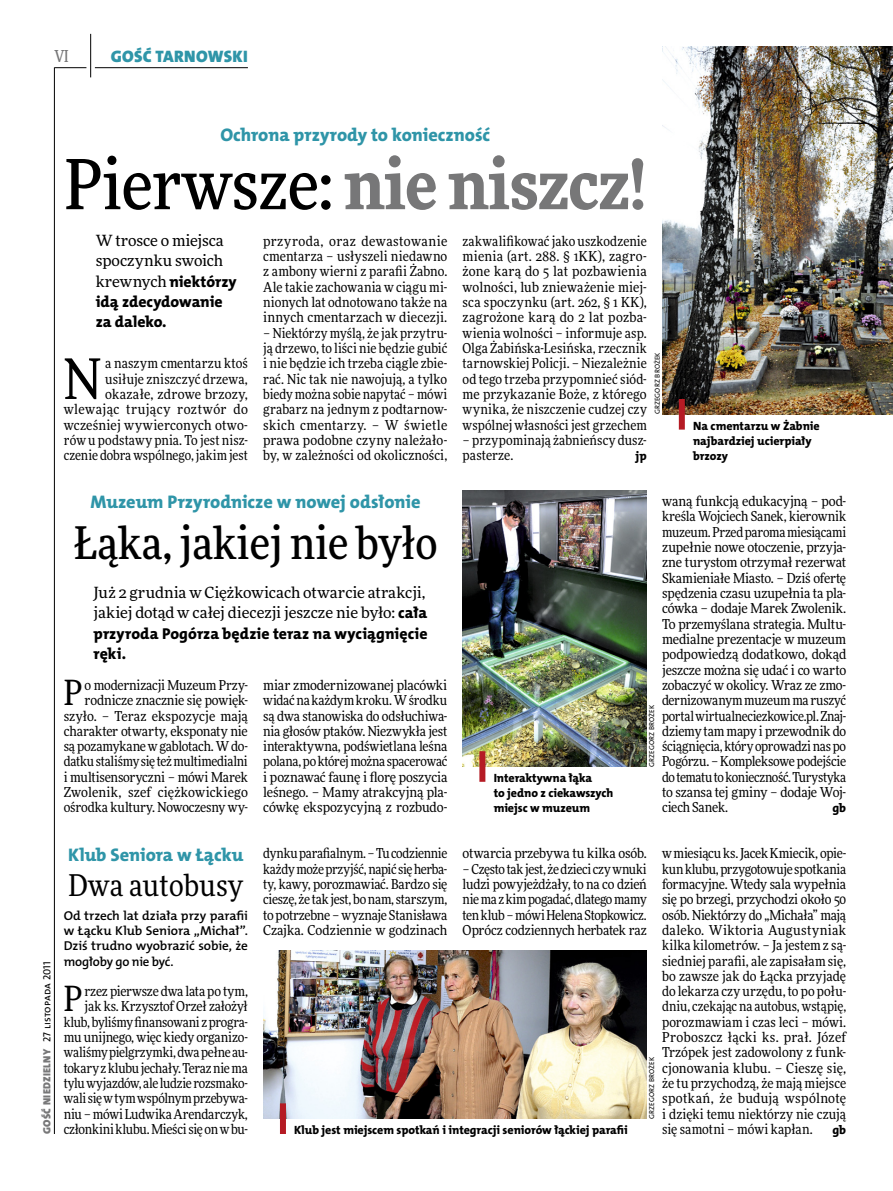
<style>
.page{position:relative;width:893px;height:1191px;background:#fff}
.page>*{position:absolute;margin:0;border:0;box-sizing:border-box;transform-origin:0 0}
.t1{font:900 69px "Freeday Narrow";letter-spacing:-.01em;color:#777778}
.t2{font:55.95px "Freeday Narrow News";color:#000}
.t3{font:500 45px "Freeday Narrow";color:#000}
.t4{font:34.8px "Freeday Narrow News";color:#000}
.t5{font:30px "Freeday Narrow News";letter-spacing:.01em;color:#000}
.t6{font:18.3px "The Mix HP8 Ex Bld";color:#2f95a8}
.t7{font:16.65px "The Mix HP9 Blk";letter-spacing:.02em;color:#2f95a8}
.t8{font:500 16.5px "Freeday Narrow";color:#777778;scale:.9 1}
.t9{font:15.75px/20.4px "The Mix HP8 Ex Bld";color:#000}
.t10{font:15.45px/20.4px "Freeday News";letter-spacing:-.005em;color:#000}
.t11{font:13.65px/15.3px "Freeday Narrow News";letter-spacing:-.005em;color:#000;text-align:justify}
.t12{font:12.9px/15.3px "The Mix HP6 Se Bld";letter-spacing:-.01em;color:#000;text-align:justify}
.t13{font:12.3px "The Mix HP8 Ex Bld";color:#000}
.t14{font:12px/15.3px "The Mix HP8 Ex Bld";letter-spacing:-.005em;color:#000}
.t15{font:10.5px "The Mix HP5 Plain";color:#000}
.t16{font:7.2px "The Mix HP5 Plain";letter-spacing:.015em;color:#000}
.s1{font-weight:500;color:#000}
.s2{font-family:"Freeday News";font-size:15.45px}
.s3{font-family:"The Mix HP9 Blk";color:#777778}
.s4{font-family:"The Mix HP8 Ex Bld";font-size:15.75px}
</style>
<div class="page">
<hr style="left:54px;top:67px;width:1px;height:1067px;background:#000">
<hr style="left:90px;top:34px;width:1px;height:43px;background:#000">
<hr style="left:54px;top:67px;width:32px;height:1px;background:#000">
<hr style="left:95px;top:67px;width:153px;height:1px;background:#000">
<img style="left:662px;top:47px;width:231px;height:367px">
<img style="left:263px;top:950px;width:384px;height:168px">
<img style="left:463px;top:491px;width:184px;height:275px">
<div style="left:679px;top:399px;width:6px;height:30px;background:#b51b24"></div>
<div style="left:479px;top:751px;width:6px;height:31px;background:#b51b24"></div>
<div style="left:280px;top:1103px;width:6px;height:31px;background:#b51b24"></div>
<p class="t8" style="left:54px;top:46px;width:17px">VI</p>
<p class="t7" style="left:111px;top:46px;width:138px">GOŚĆ TARNOWSKI</p>
<h3 class="t6" style="left:220px;top:123px;width:271px">Ochrona przyrody to konieczność</h3>
<h1 class="t1" style="left:65px;top:139px;width:583px"><span class="s1">Pierwsze:</span> nie niszcz!</h1>
<p class="t10" style="left:96px;top:230px;width:130px">W trosce o miejsca spoczynku swoich</p>
<p class="t9" style="left:96px;top:271px;width:143px"><span class="s2">krewnych</span> niektórzy idą zdecydowanie za daleko.</p>
<h2 class="t2" style="left:64px;top:345px;width:39px">N</h2>
<p class="t11" style="left:64px;top:356px;width:186px;text-align:right">a naszym cmentarzu ktoś usiłuje zniszczyć drzewa, okazałe, zdrowe brzozy, wlewając trujący roztwór do wcześniej wywierconych otwo&shy;rów u podstawy pnia. To jest nisz&shy;czenie dobra wspólnego, jakim jest</p>
<p class="t11" style="left:263px;top:233px;width:186px">przyroda, oraz dewastowanie cmentarza – usłyszeli niedawno z ambony wierni z parafii Żabno.<br>Ale takie zachowania w ciągu mi&shy;nionych lat odnotowano także na innych cmentarzach w diecezji.</p>
<p class="t11" style="left:263px;top:325px;width:186px">– Niektórzy myślą, że jak przytru&shy;ją drzewo, to liści nie będzie gubić i nie będzie ich trzeba ciągle zbie&shy;rać. Nic tak nie nawojują, a tylko biedy można sobie napytać – mówi grabarz na jednym z podtarnow&shy;skich cmentarzy. – W świetle prawa podobne czyny należało&shy;by, w zależności od okoliczności,</p>
<p class="t11" style="left:463px;top:233px;width:186px">zakwalifikować jako uszkodzenie mienia (art. 288. § 1KK), zagro&shy;żone karą do 5 lat pozbawienia wolności, lub znieważenie miej&shy;sca spoczynku (art. 262, § 1 KK), zagrożone karą do 2 lat pozba&shy;wienia wolności – informuje asp.<br>Olga Żabińska-Lesińska, rzecznik tarnowskiej Policji. – Niezależnie od tego trzeba przypomnieć siód&shy;me przykazanie Boże, z którego wynika, że niszczenie cudzej czy wspólnej własności jest grzechem</p>
<p class="t11" style="left:463px;top:432px;width:186px">– przypominają żabnieńscy dusz&shy;pasterze.</p>
<p class="t16" style="left:653px;top:414px;width:62px;rotate:-90deg">Grzegorz Brożek</p>
<p class="t13" style="left:636px;top:448px;width:13px">jp</p>
<p class="t14" style="left:693px;top:418px;width:128px">Na cmentarzu w Żabnie najbardziej ucierpiały brzozy</p>
<p class="t15" style="left:40px;top:1134px;width:174px;rotate:-90deg"><span class="s3">GOŚĆ NIEDZIELNY</span> 27 listopada 2011</p>
<h3 class="t6" style="left:91px;top:490px;width:331px">Muzeum Przyrodnicze w nowej odsłonie</h3>
<h3 class="t3" style="left:73px;top:514px;width:366px">Łąka, jakiej nie było</h3>
<p class="t10" style="left:94px;top:582px;width:335px">Już 2 grudnia w Ciężkowicach otwarcie atrakcji, jakiej dotąd w całej diecezji jeszcze nie było: <span class="s4">cała</span></p>
<p class="t9" style="left:94px;top:623px;width:336px">przyroda Pogórza będzie teraz na wyciągnięcie ręki.</p>
<p class="t11" style="left:64px;top:677px;width:186px;text-align:right">o modernizacji Muzeum Przy&shy;rodnicze znacznie się powięk&shy;szyło. – Teraz ekspozycje mają charakter otwarty, eksponaty nie są pozamykane w gablotach. W do&shy;datku staliśmy się też multimedialni i multisensoryczni – mówi Marek<br>Zwolenik, szef ciężkowickiego ośrodka kultury. Nowoczesny wy-</p>
<p class="t11" style="left:263px;top:677px;width:186px">miar zmodernizowanej placówki widać na każdym kroku. W środku są dwa stanowiska do odsłuchiwa&shy;nia głosów ptaków. Niezwykła jest interaktywna, podświetlana leśna polana, po której można spacerować i poznawać faunę i florę poszycia leśnego. – Mamy atrakcyjną pla&shy;cówkę ekspozycyjną z rozbudo-</p>
<h3 class="t4" style="left:64px;top:671px;width:20px">P</h3>
<p class="t14" style="left:494px;top:770px;width:121px">Interaktywna łąka<br>to jedno z ciekawszych miejsc w muzeum</p>
<p class="t11" style="left:662px;top:493px;width:186px">waną funkcją edukacyjną – pod&shy;kreśla Wojciech Sanek, kierownik muzeum. Przed paroma miesiącami zupełnie nowe otoczenie, przyja&shy;zne turystom otrzymał rezerwat Skamieniałe Miasto. – Dziś ofertę spędzenia czasu uzupełnia ta pla&shy;cówka – dodaje Marek Zwolenik.<br>To przemyślana strategia. Multu&shy;medialne prezentacje w muzeum podpowiedzą dodatkowo, dokąd jeszcze można się udać i co warto zobaczyć w okolicy. Wraz ze zmo&shy;dernizowanym muzeum ma ruszyć portal wirtualneciezkowice.pl. Znaj&shy;dziemy tam mapy i przewodnik do ściągnięcia, który oprowadzi nas po Pogórzu. – Kompleksowe podejście do tematu to konieczność. Turystyka to szansa tej gminy – dodaje Woj&shy;ciech Sanek.</p>
<p class="t16" style="left:647px;top:767px;width:62px;rotate:-90deg">Grzegorz Brożek</p>
<p class="t13" style="left:832px;top:800px;width:15px">gb</p>
<h3 class="t6" style="left:68px;top:842px;width:177px">Klub Seniora w Łącku</h3>
<h3 class="t5" style="left:69px;top:867px;width:176px">Dwa autobusy</h3>
<p class="t12" style="left:64px;top:907px;width:186px">Od trzech lat działa przy parafii w Łącku Klub Seniora „Michał”.<br>Dziś trudno wyobrazić sobie, że mogłoby go nie być.</p>
<h3 class="t4" style="left:64px;top:977px;width:20px">P</h3>
<p class="t11" style="left:64px;top:983px;width:186px;text-align:right">rzez pierwsze dwa lata po tym,<br>jak ks. Krzysztof Orzeł założył klub, byliśmy finansowani z progra&shy;mu unijnego, więc kiedy organizo&shy;waliśmy pielgrzymki, dwa pełne au&shy;tokary z klubu jechały. Teraz nie ma tylu wyjazdów, ale ludzie rozsmako&shy;wali się w tym wspólnym przebywa&shy;niu – mówi Ludwika Arendarczyk, członkini klubu. Mieści się on w bu-</p>
<p class="t11" style="left:263px;top:845px;width:186px">dynku parafialnym. – Tu codziennie każdy może przyjść, napić się herba&shy;ty, kawy, porozmawiać. Bardzo się cieszę, że tak jest, bo nam, starszym, to potrzebne – wyznaje Stanisława Czajka. Codziennie w godzinach</p>
<p class="t11" style="left:463px;top:845px;width:186px">otwarcia przebywa tu kilka osób.</p>
<p class="t11" style="left:662px;top:845px;width:186px">w miesiącu ks. Jacek Kmiecik, opie&shy;kun klubu, przygotowuje spotkania formacyjne. Wtedy sala wypełnia się po brzegi, przychodzi około 50 osób. Niektórzy do „Michała” mają daleko. Wiktoria Augustyniak kilka kilometrów. – Ja jestem z są&shy;siedniej parafii, ale zapisałam się, bo zawsze jak do Łącka przyjadę do lekarza czy urzędu, to po połu&shy;dniu, czekając na autobus, wstąpię, porozmawiam i czas leci – mówi.<br>Proboszcz łącki ks. prał. Józef Trzópek jest zadowolony z funk&shy;cjonowania klubu. – Cieszę się, że tu przychodzą, że mają miejsce spotkań, że budują wspólnotę i dzięki temu niektórzy nie czują się samotni – mówi kapłan.</p>
<p class="t11" style="left:463px;top:861px;width:186px">– Często tak jest, że dzieci czy wnuki ludzi powyjeżdżały, to na co dzień nie ma z kim pogadać, dlatego mamy ten klub – mówi Helena Stopkowicz.<br>Oprócz codziennych herbatek raz</p>
<p class="t16" style="left:647px;top:1118px;width:62px;rotate:-90deg">Grzegorz Brożek</p>
<p class="t14" style="left:294px;top:1122px;width:335px">Klub jest miejscem spotkań i integracji seniorów łąckiej parafii</p>
<p class="t13" style="left:832px;top:1122px;width:15px">gb</p>
</div>
